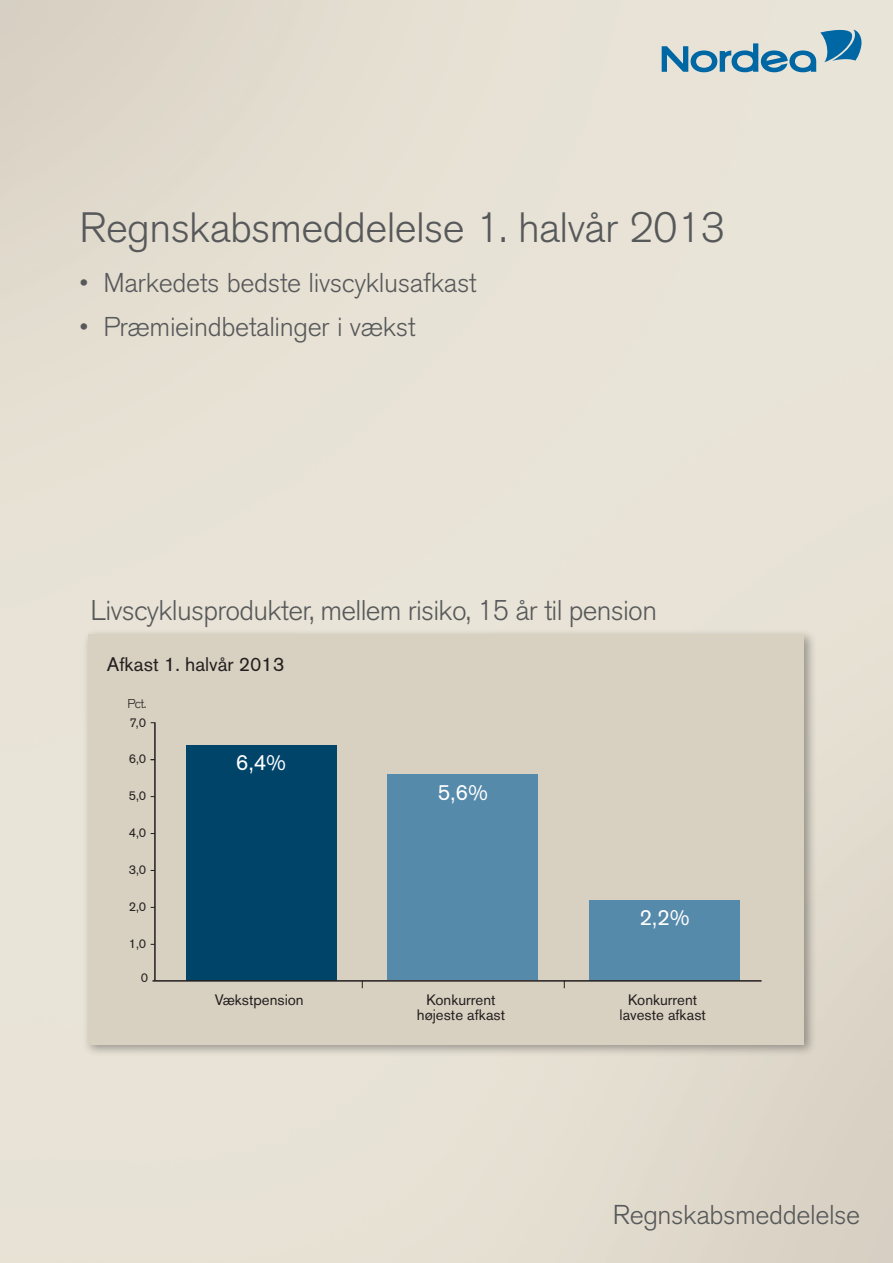
<style>
.page{position:relative;width:893px;height:1263px;background:#fff}
.page>*{position:absolute;margin:0;border:0;box-sizing:border-box;transform-origin:0 0}
.t1{font:300 42px "Akzidenz Grotesk BE";letter-spacing:-.015em;color:#57585a}
.Main_heading__inside{font:300 28.2px "Akzidenz Grotesk BE";letter-spacing:-.025em;color:#57585a}
.t2{font:300 27px "Akzidenz Grotesk BE";letter-spacing:-.015em;color:#57585a}
.t3{font:22.05px "Akzidenz Grotesk BE";color:#fff}
.t4{font:19.5px "Akzidenz Grotesk BE";color:#231f20}
.Main_heading__inside-2{font:15px "Akzidenz Grotesk BE";color:#231f20}
.Main_heading__inside-3{font:12.75px "Akzidenz Grotesk BE";color:#231f20}
.Main_heading__inside-4{font:300 12.75px "Akzidenz Grotesk BE";color:#231f20}
</style>
<div class="page">
<svg style="left:662px;top:29px;width:201px;height:43px"></svg>
<div style="left:82px;top:628px;width:735px;height:429px;background:#231f20;opacity:.4"></div>
<div style="left:89px;top:635px;width:715px;height:410px;background:#d8d0c0"></div>
<hr style="left:154px;top:722px;width:2px;height:259px;background:#231f20">
<div style="left:186px;top:745px;width:150px;height:235px;background:#00446a"></div>
<div style="left:388px;top:774px;width:150px;height:206px;background:#568aab"></div>
<div style="left:589px;top:900px;width:151px;height:80px;background:#568aab"></div>
<hr style="left:153px;top:980px;width:609px;height:2px;background:#231f20">
<p class="t1" style="left:80px;top:204px;width:647px">Regnskabsmeddelelse 1. halvår 2013</p>
<p class="t2" style="left:80px;top:267px;width:399px">• Markedets bedste livscyklusafkast</p>
<p class="t2" style="left:80px;top:312px;width:338px">• Præmieindbetalinger i vækst</p>
<p class="Main_heading__inside" style="left:90px;top:594px;width:568px">Livscyklusprodukter, mellem risiko, 15 år til pension</p>
<p class="t4" style="left:107px;top:653px;width:179px">Afkast 1. halvår 2013</p>
<p class="Main_heading__inside-4" style="left:127px;top:696px;width:20px">Pct.</p>
<p class="Main_heading__inside-3" style="left:130px;top:714px;width:18px">7,0</p>
<p class="Main_heading__inside-3" style="left:129px;top:751px;width:19px">6,0</p>
<p class="Main_heading__inside-3" style="left:129px;top:788px;width:19px">5,0</p>
<p class="Main_heading__inside-3" style="left:129px;top:825px;width:19px">4,0</p>
<p class="Main_heading__inside-3" style="left:129px;top:862px;width:19px">3,0</p>
<p class="Main_heading__inside-3" style="left:129px;top:899px;width:19px">2,0</p>
<p class="Main_heading__inside-3" style="left:129px;top:936px;width:19px">1,0</p>
<p class="Main_heading__inside-3" style="left:141px;top:970px;width:9px">0</p>
<p class="t3" style="left:236px;top:749px;width:52px">6,4%</p>
<p class="Main_heading__inside-2" style="left:215px;top:991px;width:91px">Vækstpension</p>
<p class="t3" style="left:438px;top:779px;width:52px">5,6%</p>
<p class="Main_heading__inside-2" style="left:426px;top:991px;width:71px">Konkurrent</p>
<p class="Main_heading__inside-2" style="left:417px;top:1006px;width:90px">højeste afkast</p>
<p class="t3" style="left:639px;top:904px;width:52px">2,2%</p>
<p class="Main_heading__inside-2" style="left:628px;top:991px;width:71px">Konkurrent</p>
<p class="Main_heading__inside-2" style="left:620px;top:1006px;width:88px">laveste afkast</p>
<p class="t2" style="left:613px;top:1199px;width:249px">Regnskabsmeddelelse</p>
</div>
